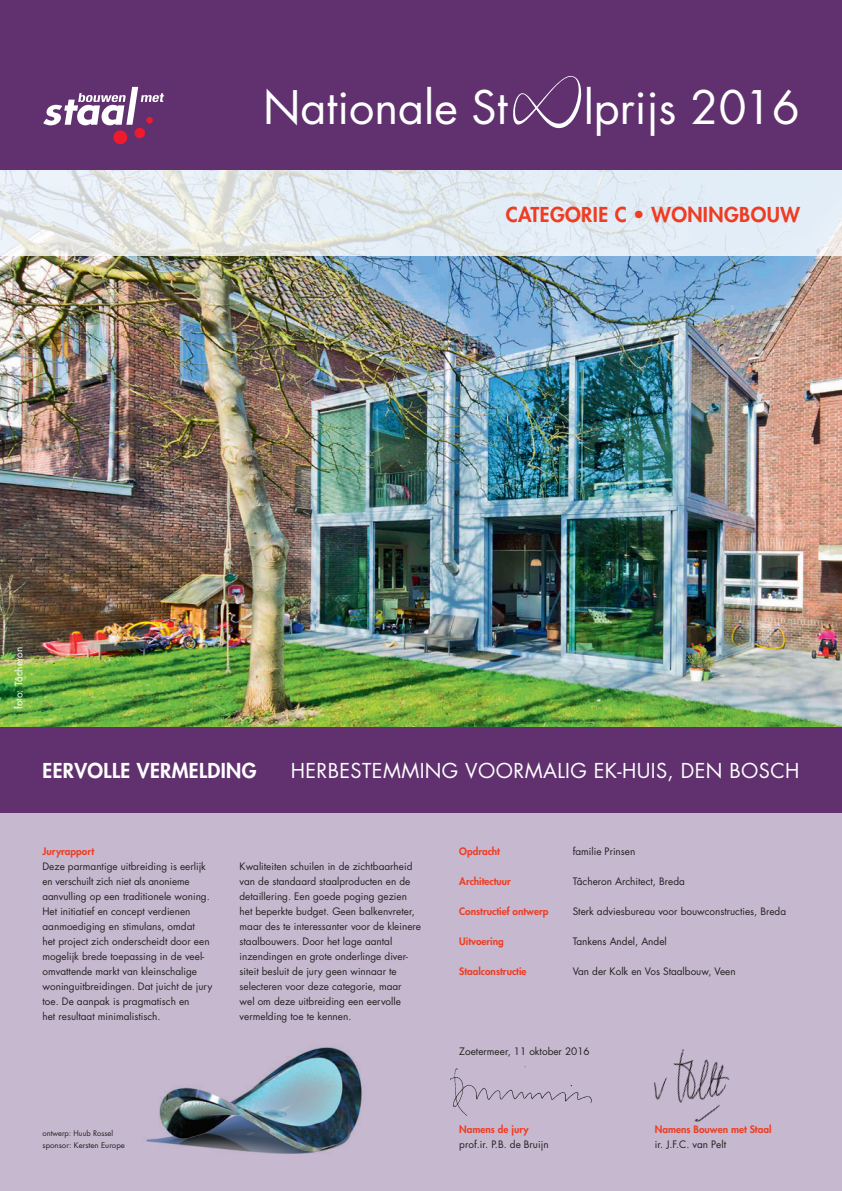
<style>
.page{position:relative;width:842px;height:1191px;background:#fff}
.page>*{position:absolute;margin:0;border:0;box-sizing:border-box;transform-origin:0 0}
.t1{font:45px "Futura Std";color:#fff}
.t2{font:20px "Futura Std";letter-spacing:.02em;color:#fff}
.t3{font:800 20px "Futura Std";letter-spacing:.02em;color:#ef3c22}
.t4{font:800 20px "Futura Std";letter-spacing:.02em;color:#fff}
.t5{font:10px/15px "Futura Std";color:#231f20}
.t6{font:800 10px "Futura Std";color:#ef3c22}
.t7{font:10px "Futura Std";color:#fff}
.t8{font:7.5px/12px "Futura Std";color:#231f20}
</style>
<div class="page">
<img style="left:0;top:255px;width:842px;height:472px">
<div style="left:0;top:0;width:842px;height:170px;background:#60316e"></div>
<div style="left:0;top:807px;width:842px;height:384px;background:#c6b9cf"></div>
<div style="left:0;top:727px;width:842px;height:85px;background:#60316e"></div>
<svg style="left:0;top:170px;width:842px;height:85px;fill:#e3edf6"></svg>
<div style="left:135px;top:128px;width:10px;height:10px;background:#ee1b2c;border-radius:50%"></div>
<div style="left:113px;top:130px;width:14px;height:14px;background:#ee1b2c;border-radius:50%"></div>
<svg style="left:43px;top:87px;width:121px;height:38px"></svg>
<img style="left:450px;top:1066px;width:142px;height:50px">
<svg style="left:513px;top:76px;width:69px;height:53px"></svg>
<img style="left:146px;top:1047px;width:216px;height:107px">
<img style="left:653px;top:1049px;width:77px;height:73px">
<h1 class="t1" style="left:263px;top:79px;width:246px">Nationale St</h1>
<h1 class="t1" style="left:584px;top:79px;width:218px">lprijs 2016</h1>
<h2 class="t3" style="left:506px;top:202px;width:296px">CATEGORIE C • WONINGBOUW</h2>
<p class="t7" style="left:12px;top:709px;width:63px;rotate:-90deg">foto: Tâcheron</p>
<h2 class="t4" style="left:43px;top:758px;width:216px">EERVOLLE VERMELDING</h2>
<h2 class="t2" style="left:291px;top:758px;width:510px">HERBESTEMMING VOORMALIG EK-HUIS, DEN BOSCH</h2>
<p class="t6" style="left:43px;top:845px;width:53px">Juryrapport</p>
<p class="t5" style="left:43px;top:859px;width:171px">Deze parmantige uitbreiding is eerlijk en verschuilt zich niet als anonieme aanvulling op een traditionele woning.<br>Het initiatief en concept verdienen aanmoediging en stimulans, omdat<br>het project zich onderscheidt door een mogelijk brede toepassing in de veel&shy;omvattende markt van kleinschalige woninguitbreidingen. Dat juicht de jury toe. De aanpak is pragmatisch en<br>het resultaat minimalistisch.</p>
<p class="t5" style="left:240px;top:859px;width:183px">Kwaliteiten schuilen in de zichtbaarheid van de standaard staalproducten en de detaillering. Een goede poging gezien het beperkte budget. Geen balkenvreter, maar des te interessanter voor de kleinere staalbouwers. Door het lage aantal inzendingen en grote onderlinge diver&shy;siteit besluit de jury geen winnaar te selecteren voor deze categorie, maar<br>wel om deze uitbreiding een eervolle vermelding toe te kennen.</p>
<p class="t6" style="left:459px;top:845px;width:42px">Opdracht</p>
<p class="t5" style="left:573px;top:844px;width:64px">familie Prinsen</p>
<p class="t6" style="left:459px;top:875px;width:53px">Architectuur</p>
<p class="t5" style="left:573px;top:874px;width:114px">Tâcheron Architect, Breda</p>
<p class="t6" style="left:459px;top:905px;width:91px">Constructief ontwerp</p>
<p class="t5" style="left:573px;top:904px;width:215px">Sterk adviesbureau voor bouwconstructies, Breda</p>
<p class="t6" style="left:459px;top:935px;width:46px">Uitvoering</p>
<p class="t5" style="left:573px;top:934px;width:96px">Tankens Andel, Andel</p>
<p class="t6" style="left:459px;top:965px;width:69px">Staalconstructie</p>
<p class="t5" style="left:573px;top:964px;width:164px">Van der Kolk en Vos Staalbouw, Veen</p>
<p class="t5" style="left:459px;top:1043px;width:132px">Zoetermeer, 11 oktober 2016</p>
<p class="t8" style="left:43px;top:1127px;width:84px">ontwerp: Huub Rossel sponsor: Kersten Europe</p>
<p class="t6" style="left:459px;top:1123px;width:71px">Namens de jury</p>
<p class="t6" style="left:655px;top:1123px;width:118px">Namens Bouwen met Staal</p>
<p class="t5" style="left:459px;top:1137px;width:91px">prof.ir. P.B. de Bruijn</p>
<p class="t5" style="left:655px;top:1137px;width:73px">ir. J.F.C. van Pelt</p>
</div>
